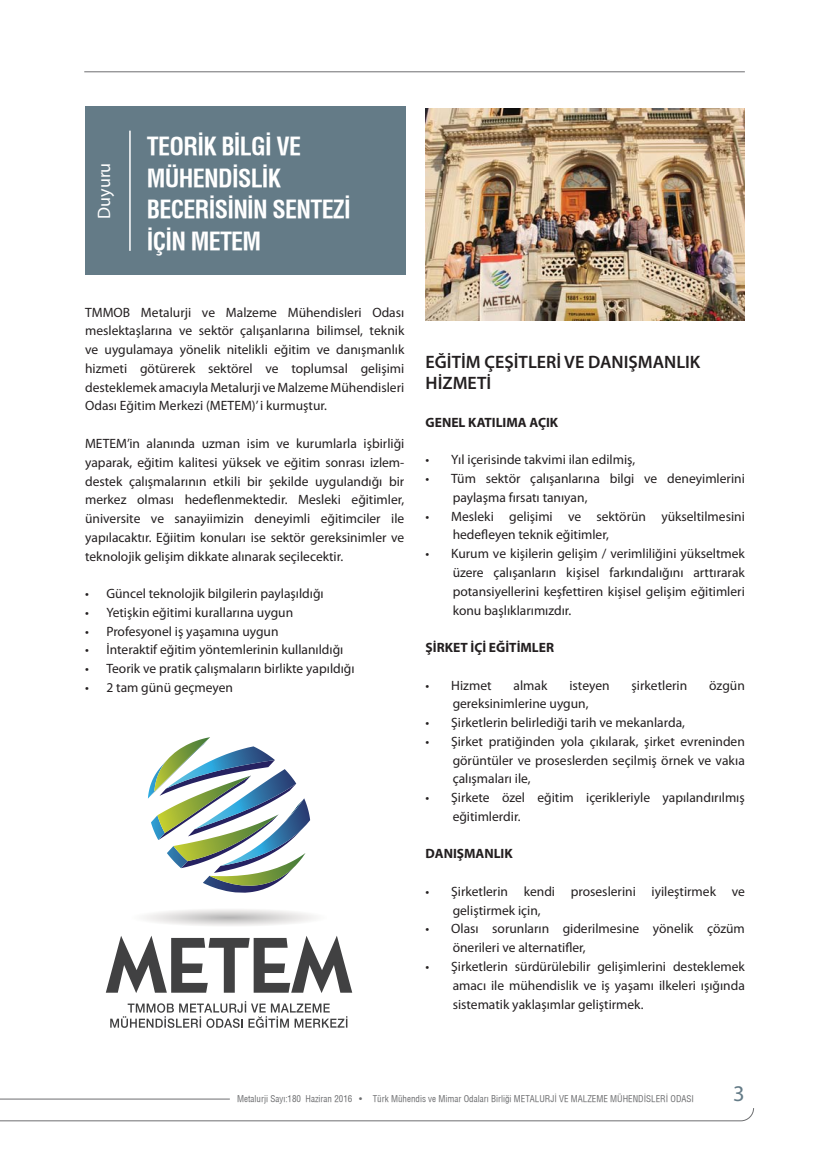
<style>
.page{position:relative;width:830px;height:1170px;background:#fff}
.page>*{position:absolute;margin:0;border:0;box-sizing:border-box;transform-origin:0 0}
.t1{font:24px/31.5px "Helvetica Condensed X Bold";letter-spacing:-.03em;color:#fff}
.t2{font:22.5px "Myriad Pro";color:#647b87}
.t3{font:600 18px/21.6px "Myriad Pro";color:#231f20}
.t4{font:18px "Myriad Pro";color:#fff}
.t5{font:13.5px/18.8px "Myriad Pro";color:#231f20;text-align:justify}
.t6{font:700 13.5px "Myriad Pro";color:#231f20}
.t7{font:9px "Helvetica Condensed X Book";color:#6d6e70}
</style>
<div class="page">
<hr style="left:84px;top:72px;width:660px;height:1px;background:#6d6e70">
<svg style="left:0;top:1110px;width:753px;height:11px"></svg>
<hr style="left:0;top:1098px;width:230px;height:1px;background:#6d6e70">
<div style="left:85px;top:106px;width:320px;height:169px;background:#647b87"></div>
<hr style="left:129px;top:131px;width:2px;height:120px;background:#fff">
<svg style="left:110px;top:1001px;width:237px;height:26px"></svg>
<svg style="left:106px;top:936px;width:246px;height:56px"></svg>
<svg style="left:148px;top:737px;width:162px;height:155px"></svg>
<img style="left:425px;top:108px;width:319px;height:213px">
<h3 class="t4" style="left:97px;top:219px;width:58px;rotate:-90deg">Duyuru</h3>
<h1 class="t1" style="left:147px;top:130px;width:205px">TEORİK BİLGİ VE<br>MÜHENDİSLİK<br>BECERİSİNİN SENTEZİ<br>İÇİN METEM</h1>
<p class="t5" style="left:85px;top:304px;width:320px">TMMOB Metalurji ve Malzeme Mühendisleri Odası meslektaşlarına ve sektör çalışanlarına bilimsel, teknik ve uygulamaya yönelik nitelikli eğitim ve danışmanlık hizmeti götürerek sektörel ve toplumsal gelişimi desteklemek amacıyla Metalurji ve Malzeme Mühendisleri Odası Eğitim Merkezi (METEM)’ i kurmuştur.</p>
<p class="t5" style="left:85px;top:435px;width:320px">METEM’in alanında uzman isim ve kurumlarla işbirliği yaparak, eğitim kalitesi yüksek ve eğitim sonrası izlem&shy;destek çalışmalarının etkili bir şekilde uygulandığı bir merkez olması hedeflenmektedir. Mesleki eğitimler, üniversite ve sanayiimizin deneyimli eğitimciler ile yapılacaktır. Eğiitim konuları ise sektör gereksinimler ve teknolojik gelişim dikkate alınarak seçilecektir.</p>
<p class="t5" style="left:85px;top:585px;width:240px">• Güncel teknolojik bilgilerin paylaşıldığı</p>
<p class="t5" style="left:85px;top:604px;width:209px">• Yetişkin eğitimi kurallarına uygun</p>
<p class="t5" style="left:85px;top:623px;width:195px">• Profesyonel iş yaşamına uygun</p>
<p class="t5" style="left:85px;top:641px;width:259px">• İnteraktif eğitim yöntemlerinin kullanıldığı</p>
<p class="t5" style="left:85px;top:660px;width:271px">• Teorik ve pratik çalışmaların birlikte yapıldığı</p>
<p class="t5" style="left:85px;top:679px;width:149px">• 2 tam günü geçmeyen</p>
<h3 class="t3" style="left:425px;top:353px;width:276px">EĞİTİM ÇEŞİTLERİ VE DANIŞMANLIK<br>HİZMETİ</h3>
<p class="t6" style="left:425px;top:417px;width:134px">GENEL KATILIMA AÇIK</p>
<p class="t5" style="left:425px;top:452px;width:211px">• Yıl içerisinde takvimi ilan edilmiş,</p>
<p class="t5" style="left:452px;top:470px;width:293px;text-indent:-27px">• Tüm sektör çalışanlarına bilgi ve deneyimlerini paylaşma fırsatı tanıyan,</p>
<p class="t5" style="left:452px;top:508px;width:293px;text-indent:-27px">• Mesleki gelişimi ve sektörün yükseltilmesini hedefleyen teknik eğitimler,</p>
<p class="t5" style="left:452px;top:545px;width:293px;text-indent:-27px">• Kurum ve kişilerin gelişim / verimliliğini yükseltmek üzere çalışanların kişisel farkındalığını arttırarak potansiyellerini keşfettiren kişisel gelişim eğitimleri konu başlıklarımızdır.</p>
<p class="t6" style="left:425px;top:642px;width:130px">ŞİRKET İÇİ EĞİTİMLER</p>
<p class="t5" style="left:425px;top:677px;width:67px">• Hizmet</p>
<p class="t5" style="left:513px;top:677px;width:35px">almak</p>
<p class="t5" style="left:569px;top:677px;width:42px">isteyen</p>
<p class="t5" style="left:631px;top:677px;width:57px">şirketlerin</p>
<p class="t5" style="left:708px;top:677px;width:37px">özgün</p>
<p class="t5" style="left:452px;top:695px;width:137px">gereksinimlerine uygun,</p>
<p class="t5" style="left:425px;top:714px;width:261px">• Şirketlerin belirlediği tarih ve mekanlarda,</p>
<p class="t5" style="left:452px;top:733px;width:293px;text-indent:-27px">• Şirket pratiğinden yola çıkılarak, şirket evreninden görüntüler ve proseslerden seçilmiş örnek ve vakıa çalışmaları ile,</p>
<p class="t5" style="left:452px;top:789px;width:293px;text-indent:-27px">• Şirkete özel eğitim içerikleriyle yapılandırılmış eğitimlerdir.</p>
<p class="t6" style="left:425px;top:848px;width:89px">DANIŞMANLIK</p>
<p class="t5" style="left:452px;top:883px;width:293px;text-indent:-27px">• Şirketlerin kendi proseslerini iyileştirmek ve geliştirmek için,</p>
<p class="t5" style="left:452px;top:920px;width:293px;text-indent:-27px">• Olası sorunların giderilmesine yönelik çözüm önerileri ve alternatifler,</p>
<p class="t5" style="left:452px;top:958px;width:293px;text-indent:-27px">• Şirketlerin sürdürülebilir gelişimlerini desteklemek amacı ile mühendislik ve iş yaşamı ilkeleri ışığında sistematik yaklaşımlar geliştirmek.</p>
<p class="t7" style="left:237px;top:1093px;width:458px">Metalurji Sayı:180 Haziran 2016 • Türk Mühendis ve Mimar Odaları Birliği METALURJİ VE MALZEME MÜHENDİSLERİ ODASI</p>
<h2 class="t2" style="left:733px;top:1084px;width:13px">3</h2>
</div>
